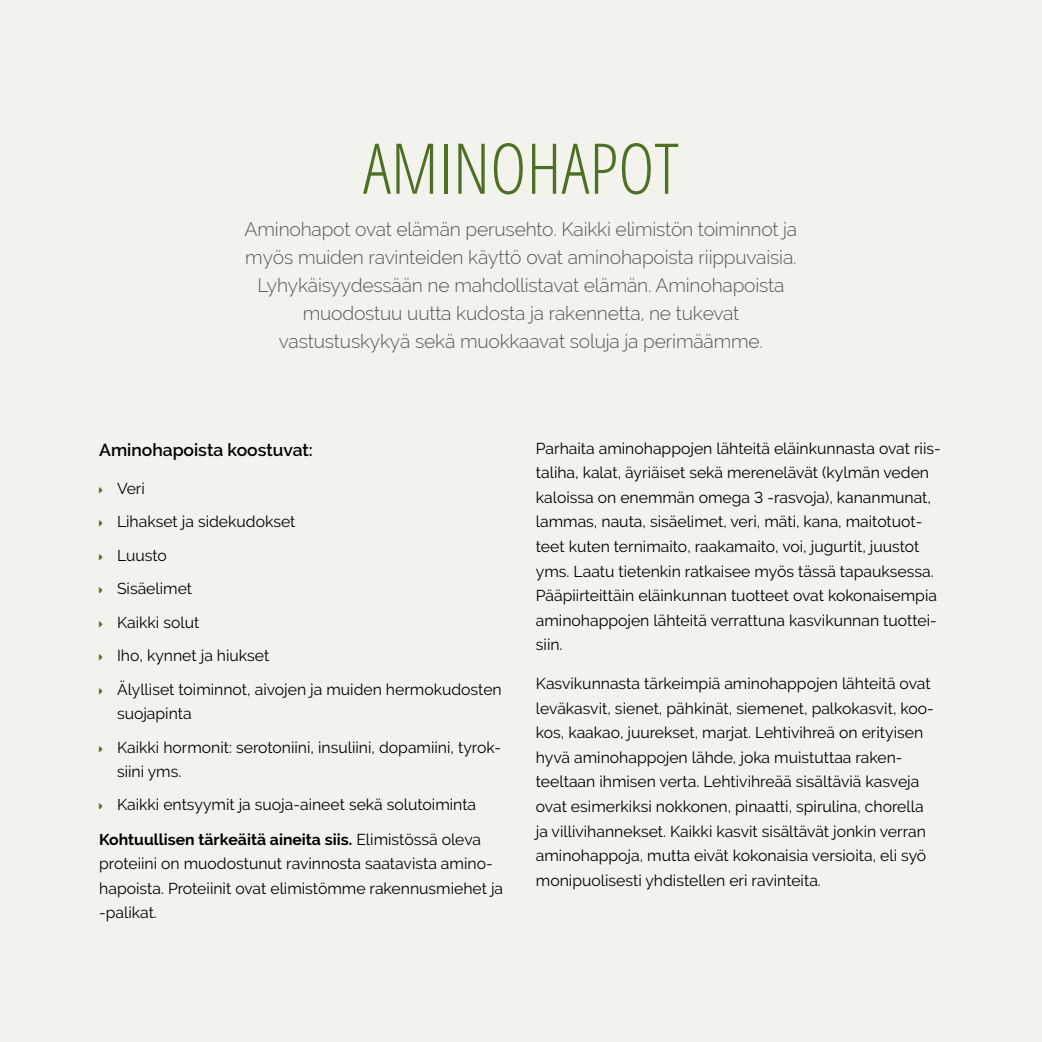
<style>
.page{position:relative;width:1042px;height:1042px;background:#f2f3ed}
.page>*{position:absolute;margin:0;border:0;box-sizing:border-box;transform-origin:0 0}
.t1{font:300 condensed 70px "Open Sans";color:#4f7024}
.t2{font:300 19.25px/28px "Raleway";letter-spacing:-.01em;color:#575756;text-align:center}
.t3{font:600 17.5px "Raleway";color:#000}
.t4{font:15.75px/24.5px "Raleway";color:#000}
.t5{font:700 15.75px "Raleway";color:#000}
.s1{font-weight:400}
</style>
<div class="page">
<h1 class="t1" style="left:363px;top:121px;width:317px">AMINOHAPOT</h1>
<p class="t2" style="left:245px;top:215px;width:554px">Aminohapot ovat elämän perusehto. Kaikki elimistön toiminnot ja myös muiden ravinteiden käyttö ovat aminohapoista riippuvaisia.<br>Lyhykäisyydessään ne mahdollistavat elämän. Aminohapoista muodostuu uutta kudosta ja rakennetta, ne tukevat vastustuskykyä sekä muokkaavat soluja ja perimäämme.</p>
<p class="t3" style="left:99px;top:439px;width:215px">Aminohapoista koostuvat:</p>
<p class="t4" style="left:117px;top:472px;width:386px;line-height:33.4px">Veri<br>Lihakset ja sidekudokset<br>Luusto<br>Sisäelimet<br>Kaikki solut<br>Iho, kynnet ja hiukset<br>Älylliset toiminnot, aivojen ja muiden hermokudosten</p>
<p class="t4" style="left:117px;top:697px;width:385px;line-height:33.4px">suojapinta<br>Kaikki hormonit: serotoniini, insuliini, dopamiini, tyrok-</p>
<p class="t4" style="left:117px;top:759px;width:66px">siini yms.</p>
<p class="t4" style="left:117px;top:792px;width:361px">Kaikki entsyymit ja suoja-aineet sekä solutoiminta</p>
<p class="t5" style="left:99px;top:830px;width:383px">Kohtuullisen tärkeäitä aineita siis. <span class="s1">Elimistössä oleva</span></p>
<p class="t4" style="left:99px;top:851px;width:405px">proteiini on muodostunut ravinnosta saatavista amino&shy;hapoista. Proteiinit ovat elimistömme rakennusmiehet ja -palikat.</p>
<p class="t4" style="left:536px;top:436px;width:406px">Parhaita aminohappojen lähteitä eläinkunnasta ovat riis&shy;taliha, kalat, äyriäiset sekä merenelävät (kylmän veden kaloissa on enemmän omega 3 -rasvoja), kananmunat, lammas, nauta, sisäelimet, veri, mäti, kana, maitotuot&shy;teet kuten ternimaito, raakamaito, voi, jugurtit, juustot yms. Laatu tietenkin ratkaisee myös tässä tapauksessa.<br>Pääpiirteittäin eläinkunnan tuotteet ovat kokonaisempia aminohappojen lähteitä verrattuna kasvikunnan tuottei&shy;siin.</p>
<p class="t4" style="left:536px;top:671px;width:399px">Kasvikunnasta tärkeimpiä aminohappojen lähteitä ovat leväkasvit, sienet, pähkinät, siemenet, palkokasvit, koo&shy;kos, kaakao, juurekset, marjat. Lehtivihreä on erityisen hyvä aminohappojen lähde, joka muistuttaa raken&shy;teeltaan ihmisen verta. Lehtivihreää sisältäviä kasveja ovat esimerkiksi nokkonen, pinaatti, spirulina, chorella ja villivihannekset. Kaikki kasvit sisältävät jonkin verran aminohappoja, mutta eivät kokonaisia versioita, eli syö monipuolisesti yhdistellen eri ravinteita.</p>
</div>
